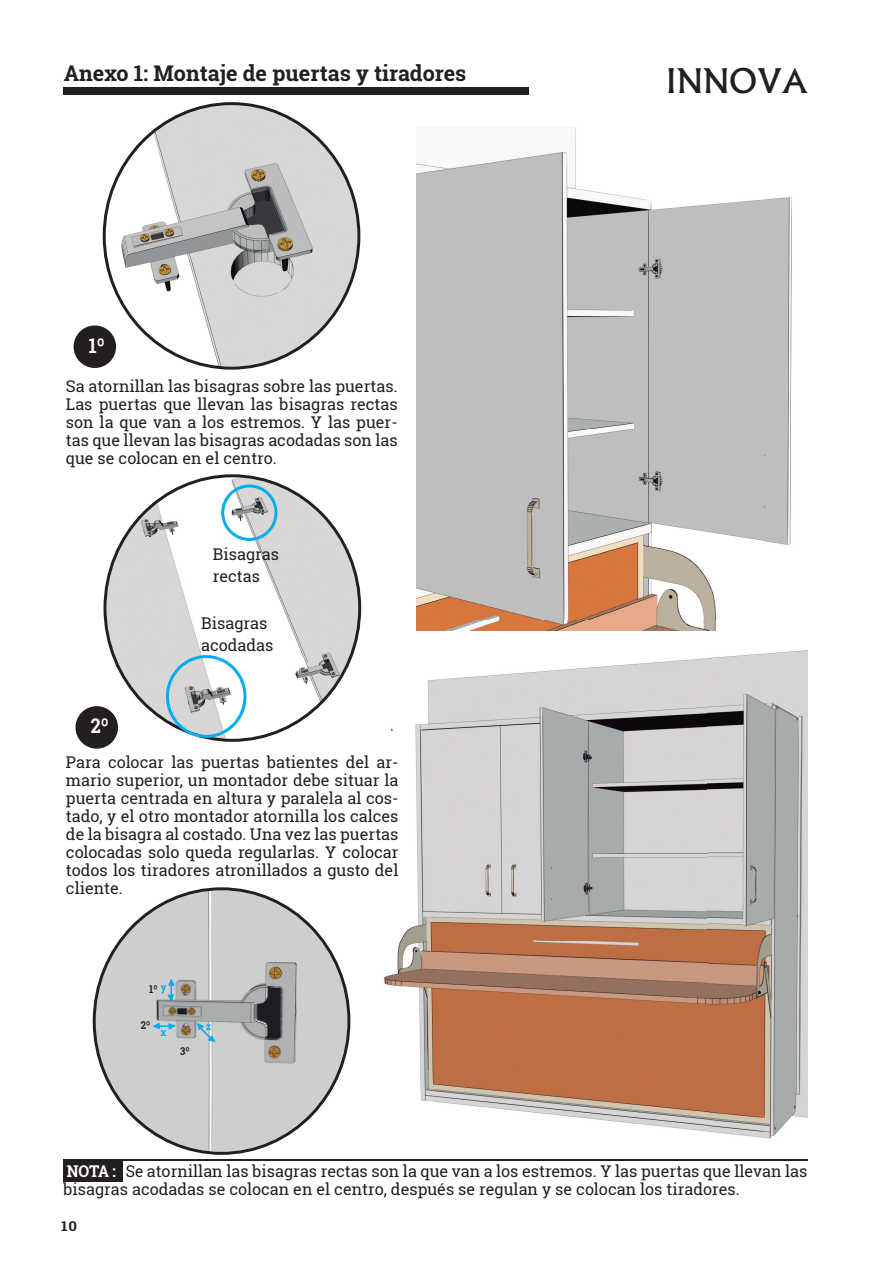
<style>
.page{position:relative;width:893px;height:1263px;background:#fff}
.page>*{position:absolute;margin:0;border:0;box-sizing:border-box;transform-origin:0 0}
.t1{font:500 32.4px "Albertus";color:#231f20}
.t2{font:700 21.6px "Roboto Slab";color:#231f20}
.t3{font:700 20.25px "Roboto Slab";color:#fff;scale:.89 1}
.t4{font:16.2px/18px "Roboto Slab";color:#231f20;text-align:justify}
.t5{font:16.2px/18px "Roboto Slab";color:#231f20;scale:.94 1}
.t6{font:700 13.5px "Roboto Slab";color:#231f20;scale:1.11 1}
.t7{font:700 10.8px "Roboto Slab";color:#231f20;scale:.89 1}
.t8{font:700 10.8px "Roboto Slab";color:#00aeef;scale:.89 1}
.s1{font-weight:700;color:#fff}
</style>
<div class="page">
<svg style="left:63px;top:1160px;width:60px;height:22px"></svg>
<div style="left:63px;top:88px;width:466px;height:7px;background:#231f20"></div>
<hr style="left:63px;top:1159px;width:744px;height:1px;background:#231f20">
<svg style="left:103px;top:102px;width:257px;height:268px"></svg>
<img style="left:384px;top:630px;width:324px;height:502px">
<img style="left:708px;top:630px;width:99px;height:509px">
<img style="left:416px;top:128px;width:347px;height:493px">
<img style="left:763px;top:197px;width:29px;height:348px">
<img style="left:416px;top:621px;width:300px;height:9px">
<div style="left:74px;top:325px;width:42px;height:43px;background:#231f20;border-radius:50%"></div>
<div style="left:75px;top:706px;width:43px;height:43px;background:#231f20;border-radius:50%"></div>
<svg style="left:104px;top:474px;width:257px;height:268px"></svg>
<svg style="left:221px;top:484px;width:57px;height:57px"></svg>
<svg style="left:166px;top:655px;width:80px;height:83px"></svg>
<svg style="left:93px;top:887px;width:257px;height:268px;fill:#cfcecd"></svg>
<svg style="left:197px;top:1023px;width:18px;height:19px"></svg>
<hr style="left:170px;top:980px;width:2px;height:20px;background:#00aeef">
<svg style="left:168px;top:979px;width:7px;height:7px"></svg>
<svg style="left:167px;top:994px;width:7px;height:7px"></svg>
<svg style="left:153px;top:1023px;width:22px;height:7px"></svg>
<h2 class="t2" style="left:64px;top:58px;width:404px">Anexo 1: Montaje de puertas y tiradores</h2>
<h1 class="t1" style="left:666px;top:61px;width:143px">INNOVA</h1>
<p class="t3" style="left:89px;top:331px;width:19px">1º</p>
<p class="t4" style="left:66px;top:377px;width:333px">Sa atornillan las bisagras sobre las puertas.<br>Las puertas que llevan las bisagras rectas son la que van a los estremos. Y las puer&shy;tas que llevan las bisagras acodadas son las que se colocan en el centro.</p>
<p class="t3" style="left:91px;top:712px;width:22px">2º</p>
<p class="t4" style="left:213px;top:543px;width:68px;line-height:22.2px">Bisagras rectas</p>
<p class="t4" style="left:201px;top:612px;width:74px;line-height:22.2px">Bisagras acodadas</p>
<p class="t4" style="left:66px;top:753px;width:334px">Para colocar las puertas batientes del ar&shy;mario superior, un montador debe situar la puerta centrada en altura y paralela al cos&shy;tado, y el otro montador atornilla los calces de la bisagra al costado. Una vez las puertas colocadas solo queda regularlas. Y colocar todos los tiradores atronillados a gusto del cliente.</p>
<p class="t7" style="left:149px;top:982px;width:11px">1º</p>
<p class="t8" style="left:161px;top:980px;width:8px">y</p>
<p class="t7" style="left:141px;top:1018px;width:12px">2º</p>
<p class="t8" style="left:161px;top:1024px;width:8px">x</p>
<p class="t7" style="left:180px;top:1043px;width:12px">3º</p>
<p class="t8" style="left:206px;top:1019px;width:7px">z</p>
<p class="t5" style="left:63px;top:1162px;width:793px"><span class="s1">NOTA :</span> Se atornillan las bisagras rectas son la que van a los estremos. Y las puertas que llevan las bisagras acodadas se colocan en el centro, después se regulan y se colocan los tiradores.</p>
<p class="t6" style="left:61px;top:1217px;width:16px">10</p>
</div>
